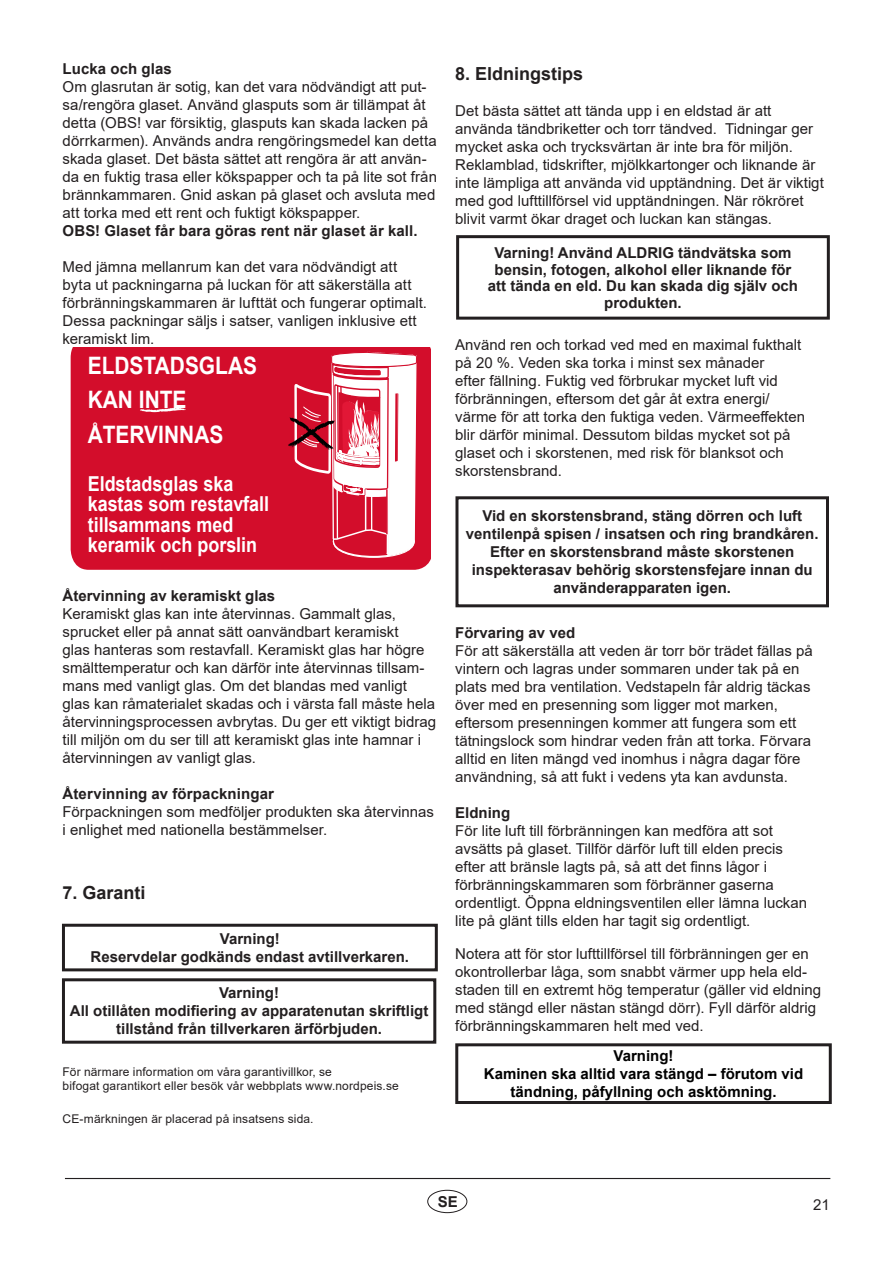
<style>
.page{position:relative;width:893px;height:1263px;background:#fff}
.page>*{position:absolute;margin:0;border:0;box-sizing:border-box;transform-origin:0 0}
.t1{font:700 24px/34.3px "Arial";color:#fff;scale:.87 1}
.t2{font:700 20.55px/20.5px "Arial";color:#fff;scale:.87 1}
.t3{font:700 18px "Arial";color:#231f20}
.t4{font:15px/18px "Arial";color:#231f20}
.t5{font:700 15px/18px "Arial";color:#231f20;text-align:center}
.t6{font:700 15px/18px "Arial";color:#000;text-align:center}
.t7{font:12px/14.4px "Arial";letter-spacing:.01em;color:#231f20}
</style>
<div class="page">
<div style="left:71px;top:347px;width:359px;height:223px;background:#d30d2b"></div>
<svg style="left:288px;top:347px;width:129px;height:211px"></svg>
<svg style="left:140px;top:407px;width:46px;height:5px"></svg>
<div style="left:62px;top:924px;width:376px;height:47px;border:3px solid #231f20"></div>
<div style="left:62px;top:978px;width:374px;height:66px;border:3px solid #231f20"></div>
<div style="left:455px;top:1043px;width:377px;height:61px;border:3px solid #231f20"></div>
<div style="left:456px;top:235px;width:374px;height:85px;border:3px solid #231f20"></div>
<div style="left:455px;top:496px;width:374px;height:111px;border:3px solid #231f20"></div>
<hr style="left:65px;top:1178px;width:765px;height:1px;background:#231f20">
<div style="left:427px;top:1190px;width:40px;height:23px;border:1px solid #231f20;border-radius:50%"></div>
<p class="t5" style="left:63px;top:60px;width:111px">Lucka och glas</p>
<p class="t4" style="left:63px;top:78px;width:376px">Om glasrutan är sotig, kan det vara nödvändigt att put&shy;sa/rengöra glaset. Använd glasputs som är tillämpat åt detta (OBS! var försiktig, glasputs kan skada lacken på dörrkarmen). Används andra rengöringsmedel kan detta skada glaset. Det bästa sättet att rengöra är att använ&shy;da en fuktig trasa eller kökspapper och ta på lite sot från brännkammaren. Gnid askan på glaset och avsluta med att torka med ett rent och fuktigt kökspapper.</p>
<p class="t5" style="left:63px;top:222px;width:356px">OBS! Glaset får bara göras rent när glaset är kall.</p>
<p class="t4" style="left:63px;top:258px;width:366px">Med jämna mellanrum kan det vara nödvändigt att byta ut packningarna på luckan för att säkerställa att förbränningskammaren är lufttät och fungerar optimalt.<br>Dessa packningar säljs i satser, vanligen inklusive ett keramiskt lim.</p>
<h1 class="t1" style="left:88px;top:349px;width:196px">ELDSTADSGLAS<br>KAN INTE<br>ÅTERVINNAS</h1>
<h2 class="t2" style="left:88px;top:474px;width:210px">Eldstadsglas ska kastas som restavfall tillsammans med keramik och porslin</h2>
<p class="t5" style="left:63px;top:586px;width:214px">Återvinning av keramiskt glas</p>
<p class="t4" style="left:63px;top:604px;width:375px">Keramiskt glas kan inte återvinnas. Gammalt glas, sprucket eller på annat sätt oanvändbart keramiskt<br>glas hanteras som restavfall. Keramiskt glas har högre smälttemperatur och kan därför inte återvinnas tillsam&shy;mans med vanligt glas. Om det blandas med vanligt glas kan råmaterialet skadas och i värsta fall måste hela återvinningsprocessen avbrytas. Du ger ett viktigt bidrag till miljön om du ser till att keramiskt glas inte hamnar i återvinningen av vanligt glas.</p>
<p class="t5" style="left:63px;top:784px;width:213px">Återvinning av förpackningar</p>
<p class="t4" style="left:63px;top:802px;width:373px">Förpackningen som medföljer produkten ska återvinnas i enlighet med nationella bestämmelser.</p>
<p class="t3" style="left:63px;top:880px;width:85px">7. Garanti</p>
<p class="t5" style="left:91px;top:930px;width:320px">Varning!<br>Reservdelar godkänds endast avtillverkaren.</p>
<p class="t5" style="left:70px;top:984px;width:360px">Varning!<br>All otillåten modifiering av apparatenutan skriftligt tillstånd från tillverkaren ärförbjuden.</p>
<p class="t7" style="left:63px;top:1064px;width:338px">För närmare information om våra garantivillkor, se<br>bifogat garantikort eller besök vår webbplats www.nordpeis.se</p>
<p class="t7" style="left:63px;top:1111px;width:252px">CE-märkningen är placerad på insatsens sida.</p>
<p class="t3" style="left:455px;top:61px;width:130px">8. Eldningstips</p>
<p class="t4" style="left:455px;top:102px;width:370px">Det bästa sättet att tända upp i en eldstad är att använda tändbriketter och torr tändved. Tidningar ger mycket aska och trycksvärtan är inte bra för miljön.<br>Reklamblad, tidskrifter, mjölkkartonger och liknande är inte lämpliga att använda vid upptändning. Det är viktigt med god lufttillförsel vid upptändningen. När rökröret blivit varmt ökar draget och luckan kan stängas.</p>
<p class="t5" style="left:488px;top:245px;width:312px;line-height:16.5px">Varning! Använd ALDRIG tändvätska som bensin, fotogen, alkohol eller liknande för att tända en eld. Du kan skada dig själv och produkten.</p>
<p class="t4" style="left:455px;top:336px;width:351px">Använd ren och torkad ved med en maximal fukthalt på 20 %. Veden ska torka i minst sex månader<br>efter fällning. Fuktig ved förbrukar mycket luft vid förbränningen, eftersom det går åt extra energi/ värme för att torka den fuktiga veden. Värmeeffekten blir därför minimal. Dessutom bildas mycket sot på glaset och i skorstenen, med risk för blanksot och skorstensbrand.</p>
<p class="t5" style="left:466px;top:507px;width:354px">Vid en skorstensbrand, stäng dörren och luft ventilenpå spisen / insatsen och ring brandkåren.<br>Efter en skorstensbrand måste skorstenen inspekterasav behörig skorstensfejare innan du använderapparaten igen.</p>
<p class="t5" style="left:455px;top:624px;width:122px">Förvaring av ved</p>
<p class="t4" style="left:455px;top:642px;width:359px">För att säkerställa att veden är torr bör trädet fällas på vintern och lagras under sommaren under tak på en plats med bra ventilation. Vedstapeln får aldrig täckas över med en presenning som ligger mot marken, eftersom presenningen kommer att fungera som ett tätningslock som hindrar veden från att torka. Förvara alltid en liten mängd ved inomhus i några dagar före användning, så att fukt i vedens yta kan avdunsta.</p>
<p class="t5" style="left:455px;top:804px;width:57px">Eldning</p>
<p class="t4" style="left:455px;top:822px;width:353px">För lite luft till förbränningen kan medföra att sot avsätts på glaset. Tillför därför luft till elden precis efter att bränsle lagts på, så att det finns lågor i förbränningskammaren som förbränner gaserna ordentligt. Öppna eldningsventilen eller lämna luckan lite på glänt tills elden har tagit sig ordentligt.</p>
<p class="t4" style="left:455px;top:944px;width:367px">Notera att för stor lufttillförsel till förbränningen ger en okontrollerbar låga, som snabbt värmer upp hela eld&shy;staden till en extremt hög temperatur (gäller vid eldning med stängd eller nästan stängd dörr). Fyll därför aldrig förbränningskammaren helt med ved.</p>
<p class="t6" style="left:484px;top:1047px;width:321px">Varning!<br>Kaminen ska alltid vara stängd – förutom vid tändning, påfyllning och asktömning.</p>
<p class="t5" style="left:438px;top:1193px;width:22px">SE</p>
<p class="t4" style="left:813px;top:1196px;width:18px">21</p>
</div>
